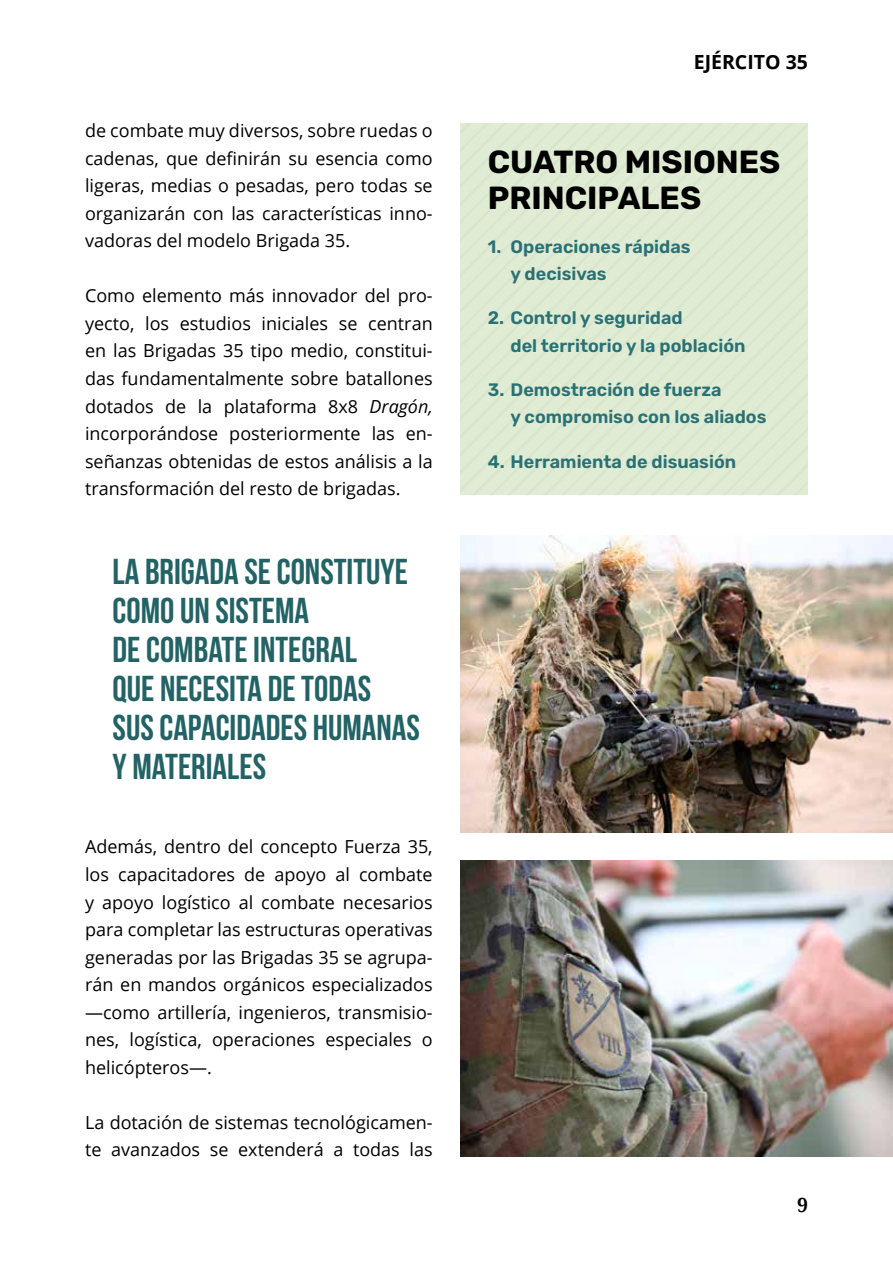
<style>
.page{position:relative;width:893px;height:1263px;background:#fff}
.page>*{position:absolute;margin:0;border:0;box-sizing:border-box;transform-origin:0 0}
.t1{font:36px/39px "Bebas Neue";color:#236365}
.t2{font:300 31.95px/35.2px "Rubik";color:#000}
.t3{font:700 19.5px "Open Sans";color:#000}
.t4{font:700 19.5px "Droid Serif";color:#000}
.t5{font:18px/27.6px "Open Sans";color:#000;text-align:justify}
.t6{font:300 18px/27.3px "Rubik";color:#287176}
.s1{font-style:italic}
</style>
<div class="page">
<img style="left:460px;top:536px;width:433px;height:296px">
<img style="left:460px;top:860px;width:433px;height:297px">
<p class="t5" style="left:85px;top:116px;width:349px">de combate muy diversos, sobre ruedas o cadenas, que definirán su esencia como ligeras, medias o pesadas, pero todas se organizarán con las características inno&shy;vadoras del modelo Brigada 35.</p>
<p class="t5" style="left:85px;top:282px;width:349px">Como elemento más innovador del pro&shy;yecto, los estudios iniciales se centran en las Brigadas 35 tipo medio, constitui&shy;das fundamentalmente sobre batallones dotados de la plataforma 8x8 <span class="s1">Dragón, </span>incorporándose posteriormente las en&shy;señanzas obtenidas de estos análisis a la transformación del resto de brigadas.</p>
<h1 class="t1" style="left:113px;top:551px;width:309px">LA BRIGADA SE CONSTITUYE<br>COMO UN SISTEMA<br>DE COMBATE INTEGRAL<br>QUE NECESITA DE TODAS<br>SUS CAPACIDADES HUMANAS<br>Y MATERIALES</h1>
<p class="t5" style="left:85px;top:833px;width:349px">Además, dentro del concepto Fuerza 35, los capacitadores de apoyo al combate y apoyo logístico al combate necesarios para completar las estructuras operativas generadas por las Brigadas 35 se agrupa&shy;rán en mandos orgánicos especializados —como artillería, ingenieros, transmisio&shy;nes, logística, operaciones especiales o helicópteros—.</p>
<p class="t5" style="left:85px;top:1108px;width:349px">La dotación de sistemas tecnológicamen&shy;te avanzados se extenderá a todas las</p>
<p class="t3" style="left:694px;top:48px;width:116px">EJÉRCITO 35</p>
<h2 class="t2" style="left:488px;top:145px;width:294px">CUATRO MISIONES<br>PRINCIPALES</h2>
<p class="t6" style="left:511px;top:233px;width:181px;text-indent:-23px">1. Operaciones rápidas y decisivas</p>
<p class="t6" style="left:511px;top:305px;width:237px;text-indent:-23px">2. Control y seguridad<br>del territorio y la población</p>
<p class="t6" style="left:511px;top:377px;width:257px;text-indent:-23px">3. Demostración de fuerza<br>y compromiso con los aliados</p>
<p class="t6" style="left:488px;top:448px;width:250px">4. Herramienta de disuasión</p>
<p class="t4" style="left:797px;top:1191px;width:12px">9</p>
</div>
